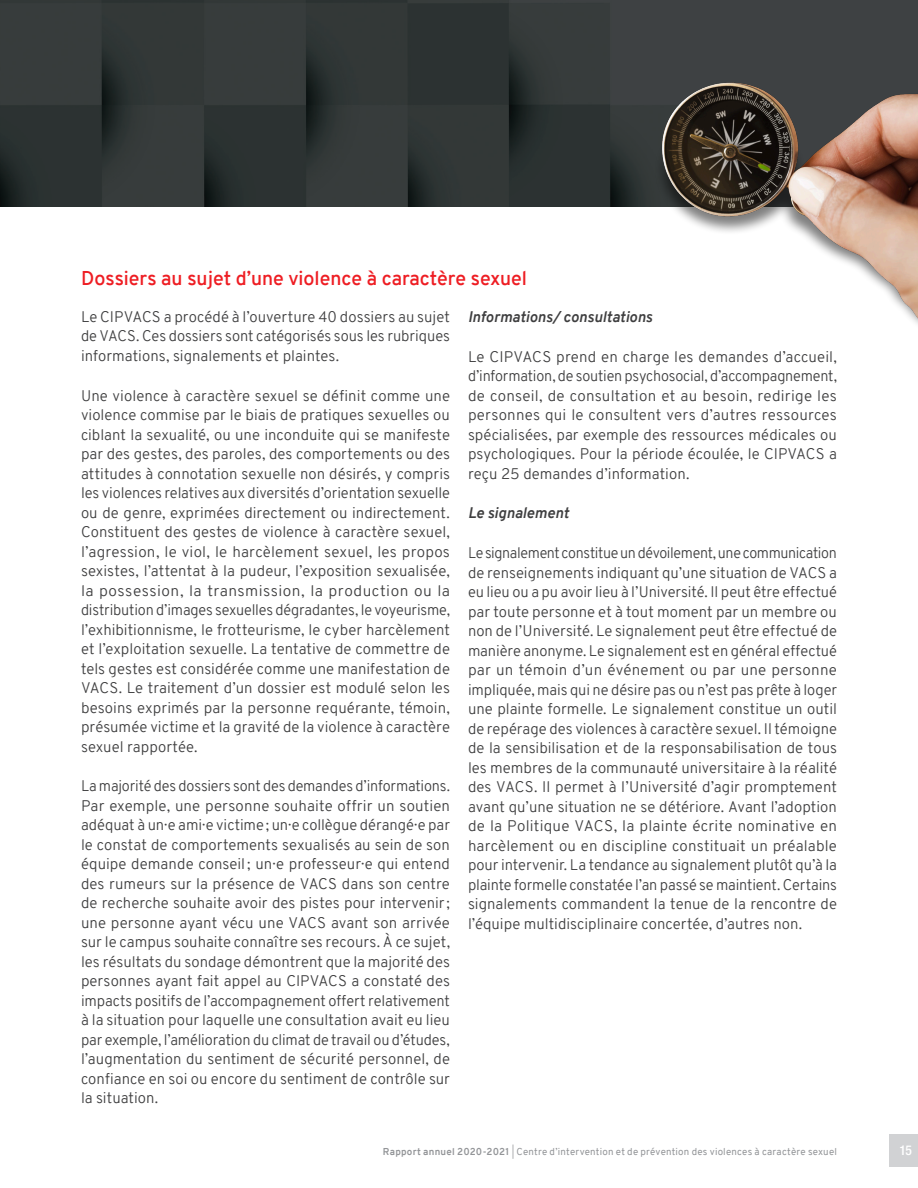
<style>
.page{position:relative;width:918px;height:1188px;background:#fff}
.page>*{position:absolute;margin:0;border:0;box-sizing:border-box;transform-origin:0 0}
.Titre_rouge{font:600 19.5px "Overpass";color:#ee1d23}
.Texte_2{font:300 15px/19.5px "Overpass";letter-spacing:.005em;color:#3e3e3f;text-align:justify}
.Texte_2-2{font:300 15px/19.5px "Overpass";letter-spacing:.005em;color:#3e3e3f;text-align:justify;scale:.96 1}
.Sous-titre{font:italic 700 15px "Overpass";letter-spacing:.005em;color:#3e3e3f}
.t1{font:500 condensed 13.5px "Helvetica Neue LT Std";color:#fff}
.t2{font:9.75px "Overpass";letter-spacing:.02em;color:#939598}
.s1{font-weight:700}
.s2{font-weight:300}
</style>
<div class="page">
<div style="left:889px;top:1134px;width:29px;height:33px;background:#d1d2d4"></div>
<img style="left:0;top:0;width:918px;height:206px">
<img style="left:627px;top:48px;width:291px;height:276px">
<p class="Titre_rouge" style="left:81px;top:264px;width:448px">Dossiers au sujet d’une violence à caractère sexuel</p>
<p class="Texte_2" style="left:81px;top:307px;width:371px">Le CIPVACS a procédé à l’ouverture 40 dossiers au sujet de VACS. Ces dossiers sont catégorisés sous les rubriques informations, signalements et plaintes.</p>
<p class="Texte_2" style="left:81px;top:386px;width:371px">Une violence à caractère sexuel se définit comme une violence commise par le biais de pratiques sexuelles ou ciblant la sexualité, ou une inconduite qui se manifeste par des gestes, des paroles, des comportements ou des attitudes à connotation sexuelle non désirés, y compris les violences relatives aux diversités d’orientation sexuelle ou de genre, exprimées directement ou indirectement.<br>Constituent des gestes de violence à caractère sexuel, l’agression, le viol, le harcèlement sexuel, les propos sexistes, l’attentat à la pudeur, l’exposition sexualisée, la possession, la transmission, la production ou la distribution d’images sexuelles dégradantes, le voyeurisme, l’exhibitionnisme, le frotteurisme, le cyber harcèlement et l’exploitation sexuelle. La tentative de commettre de tels gestes est considérée comme une manifestation de VACS. Le traitement d’un dossier est modulé selon les besoins exprimés par la personne requérante, témoin, présumée victime et la gravité de la violence à caractère sexuel rapportée.</p>
<p class="Texte_2" style="left:81px;top:776px;width:371px">La majorité des dossiers sont des demandes d’informations.<br>Par exemple, une personne souhaite offrir un soutien adéquat à un·e ami·e victime; un·e collègue dérangé·e par le constat de comportements sexualisés au sein de son équipe demande conseil ; un·e professeur·e qui entend des rumeurs sur la présence de VACS dans son centre de recherche souhaite avoir des pistes pour intervenir; une personne ayant vécu une VACS avant son arrivée sur le campus souhaite connaître ses recours. À ce sujet, les résultats du sondage démontrent que la majorité des personnes ayant fait appel au CIPVACS a constaté des impacts positifs de l’accompagnement offert relativement à la situation pour laquelle une consultation avait eu lieu par exemple, l’amélioration du climat de travail ou d’études, l’augmentation du sentiment de sécurité personnel, de confiance en soi ou encore du sentiment de contrôle sur la situation.</p>
<p class="Sous-titre" style="left:468px;top:306px;width:186px">Informations/ consultations</p>
<p class="Texte_2" style="left:468px;top:347px;width:371px">Le CIPVACS prend en charge les demandes d’accueil, d’information, de soutien psychosocial, d’accompagnement, de conseil, de consultation et au besoin, redirige les personnes qui le consultent vers d’autres ressources spécialisées, par exemple des ressources médicales ou psychologiques. Pour la période écoulée, le CIPVACS a reçu 25 demandes d’information.</p>
<p class="Sous-titre" style="left:468px;top:502px;width:102px">Le signalement</p>
<p class="Texte_2-2" style="left:468px;top:543px;width:386px">Le signalement constitue un dévoilement, une communication de renseignements indiquant qu’une situation de VACS a eu lieu ou a pu avoir lieu à l’Université. Il peut être effectué par toute personne et à tout moment par un membre ou non de l’Université. Le signalement peut être effectué de manière anonyme. Le signalement est en général effectué par un témoin d’un événement ou par une personne impliquée, mais qui ne désire pas ou n’est pas prête à loger une plainte formelle. Le signalement constitue un outil de repérage des violences à caractère sexuel. Il témoigne de la sensibilisation et de la responsabilisation de tous les membres de la communauté universitaire à la réalité des VACS. Il permet à l’Université d’agir promptement avant qu’une situation ne se détériore. Avant l’adoption de la Politique VACS, la plainte écrite nominative en harcèlement ou en discipline constituait un préalable pour intervenir. La tendance au signalement plutôt qu’à la plainte formelle constatée l’an passé se maintient. Certains signalements commandent la tenue de la rencontre de l’équipe multidisciplinaire concertée, d’autres non.</p>
<p class="t2" style="left:383px;top:1145px;width:456px"><span class="s1">Rapport annuel 2020-2021</span> <span class="s2">|</span> Centre d’intervention et de prévention des violences à caractère sexuel</p>
<p class="t1" style="left:900px;top:1143px;width:14px">15</p>
</div>
